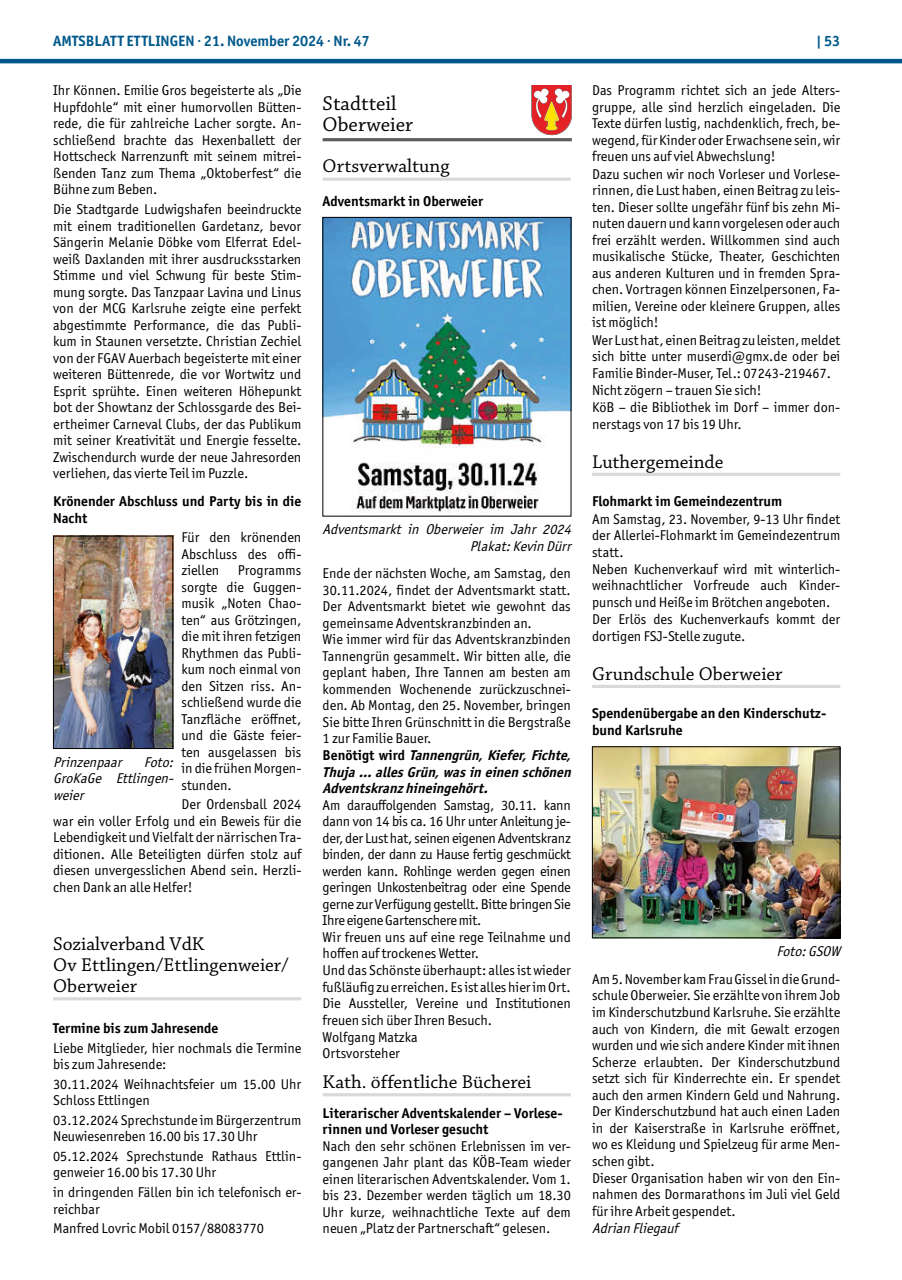
<style>
.page{position:relative;width:902px;height:1280px;background:#fff}
.page>*{position:absolute;margin:0;border:0;box-sizing:border-box;transform-origin:0 0}
.t1{font:21px/21px "Chaparral Pro";color:#000}
.t2{font:19.5px/21px "Chaparral Pro";color:#000}
.t3{font:700 15px "Officina Sans ITC Pro";color:#01598b}
.t4{font:14.25px/16.5px "Officina Sans ITC Pro";color:#000}
.t5{font:14.25px/16.5px "Officina Sans ITC Pro";letter-spacing:-.02em;color:#000}
.t6{font:700 14.25px/16.5px "Officina Sans ITC Pro";color:#000}
.t7{font:italic 14.25px/16.5px "Officina Sans ITC Pro";color:#000;text-align:justify}
.s1{font-weight:700}
.s2{font-weight:700;font-style:italic}
</style>
<div class="page">
<hr style="left:0;top:59px;width:901px;height:4px;background:#01598b">
<hr style="left:53px;top:997px;width:248px;height:3px;background:#d9d9d9">
<img style="left:55px;top:538px;width:116px;height:209px">
<div style="left:53px;top:536px;width:120px;height:213px;border:1px solid #000"></div>
<hr style="left:322px;top:178px;width:248px;height:3px;background:#d9d9d9">
<hr style="left:322px;top:1093px;width:248px;height:3px;background:#d9d9d9">
<hr style="left:322px;top:138px;width:250px;height:3px;background:#5c5c5b">
<svg style="left:531px;top:85px;width:41px;height:51px"></svg>
<img style="left:324px;top:219px;width:245px;height:294px">
<hr style="left:592px;top:473px;width:248px;height:3px;background:#d9d9d9">
<hr style="left:592px;top:685px;width:248px;height:3px;background:#d9d9d9">
<img style="left:594px;top:748px;width:244px;height:188px">
<div style="left:592px;top:746px;width:248px;height:192px;border:1px solid #000"></div>
<p class="t3" style="left:53px;top:31px;width:318px">AMTSBLATT ETTLINGEN · 21. November 2024 · Nr. 47</p>
<p class="t3" style="left:816px;top:31px;width:26px">| 53</p>
<p class="t4" style="left:53px;top:82px;width:250px;text-align:justify">Ihr Können. Emilie Gros begeisterte als „Die Hupfdohle“ mit einer humorvollen Bütten&shy;rede, die für zahlreiche Lacher sorgte. An&shy;schließend brachte das Hexenballett der Hottscheck Narrenzunft mit seinem mitrei&shy;ßenden Tanz zum Thema „Oktoberfest“ die Bühne zum Beben.</p>
<p class="t4" style="left:53px;top:201px;width:250px;text-align:justify">Die Stadtgarde Ludwigshafen beeindruckte mit einem traditionellen Gardetanz, bevor Sängerin Melanie Döbke vom Elferrat Edel&shy;weiß Daxlanden mit ihrer ausdrucksstarken Stimme und viel Schwung für beste Stim&shy;mung sorgte. Das Tanzpaar Lavina und Linus von der MCG Karlsruhe zeigte eine perfekt abgestimmte Performance, die das Publi&shy;kum in Staunen versetzte. Christian Zechiel von der FGAV Auerbach begeisterte mit einer weiteren Büttenrede, die vor Wortwitz und Esprit sprühte. Einen weiteren Höhepunkt bot der Showtanz der Schlossgarde des Bei&shy;ertheimer Carneval Clubs, der das Publikum mit seiner Kreativität und Energie fesselte.<br>Zwischendurch wurde der neue Jahresorden verliehen, das vierte Teil im Puzzle.</p>
<p class="t6" style="left:53px;top:493px;width:250px">Krönender Abschluss und Party bis in die<br>Nacht</p>
<p class="t4" style="left:592px;top:82px;width:250px">Das Programm richtet sich an jede Alters&shy;gruppe, alle sind herzlich eingeladen. Die Texte dürfen lustig, nachdenklich, frech, be&shy;wegend, für Kinder oder Erwachsene sein, wir freuen uns auf viel Abwechslung!<br>Dazu suchen wir noch Vorleser und Vorlese&shy;rinnen, die Lust haben, einen Beitrag zu leis&shy;ten. Dieser sollte ungefähr fünf bis zehn Mi&shy;nuten dauern und kann vorgelesen oder auch frei erzählt werden. Willkommen sind auch musikalische Stücke, Theater, Geschichten aus anderen Kulturen und in fremden Spra&shy;chen. Vortragen können Einzelpersonen, Fa&shy;milien, Vereine oder kleinere Gruppen, alles ist möglich!<br>Wer Lust hat, einen Beitrag zu leisten, meldet sich bitte unter muserdi@gmx.de oder bei Familie Binder-Muser, Tel.: 07243-219467.<br>Nicht zögern – trauen Sie sich!<br>KöB – die Bibliothek im Dorf – immer don&shy;nerstags von 17 bis 19 Uhr.</p>
<h2 class="t2" style="left:592px;top:452px;width:133px">Luthergemeinde</h2>
<p class="t6" style="left:592px;top:493px;width:191px">Flohmarkt im Gemeindezentrum</p>
<p class="t4" style="left:592px;top:510px;width:250px">Am Samstag, 23. November, 9-13 Uhr findet der Allerlei-Flohmarkt im Gemeindezentrum statt.<br>Neben Kuchenverkauf wird mit winterlich&shy;weihnachtlicher Vorfreude auch Kinder&shy;punsch und Heiße im Brötchen angeboten.<br>Der Erlös des Kuchenverkaufs kommt der dortigen FSJ-Stelle zugute.</p>
<h2 class="t2" style="left:592px;top:664px;width:192px">Grundschule Oberweier</h2>
<p class="t6" style="left:592px;top:705px;width:236px">Spendenübergabe an den Kinderschutz&shy;bund Karlsruhe</p>
<h1 class="t1" style="left:322px;top:93px;width:92px">Stadtteil<br>Oberweier</h1>
<h2 class="t2" style="left:322px;top:157px;width:128px">Ortsverwaltung</h2>
<p class="t6" style="left:322px;top:193px;width:162px">Adventsmarkt in Oberweier</p>
<p class="t7" style="left:322px;top:521px;width:253px;text-align:right">Adventsmarkt in Oberweier im Jahr 2024<br>Plakat:Kevin Dürr</p>
<p class="t4" style="left:322px;top:565px;width:254px">Ende der nächsten Woche, am Samstag, den 30.11.2024, findet der Adventsmarkt statt.<br>Der Adventsmarkt bietet wie gewohnt das gemeinsame Adventskranzbinden an.<br>Wie immer wird für das Adventskranzbinden Tannengrün gesammelt. Wir bitten alle, die geplant haben, Ihre Tannen am besten am kommenden Wochenende zurückzuschnei&shy;den. Ab Montag, den 25. November, bringen Sie bitte Ihren Grünschnitt in die Bergstraße 1 zur Familie Bauer.<br><span class="s1">B e n ö t i g t w i r d</span> <span class="s2">Tannengrün,Kiefer,Fichte, Thuja… allesGrün,wasin einen schönen Adventskranzhineingehört.</span></p>
<p class="t5" style="left:322px;top:797px;width:250px">Am darauffolgenden Samstag, 30.11. kann dann von 14 bis ca. 16 Uhr unter Anleitung je&shy;der, der Lust hat, seinen eigenen Adventskranz binden, der dann zu Hause fertig geschmückt werden kann. Rohlinge werden gegen einen geringen Unkostenbeitrag oder eine Spende gerne zur Verfügung gestellt. Bitte bringen Sie Ihre eigene Gartenschere mit.<br>Wir freuen uns auf eine rege Teilnahme und hoffen auf trockenes Wetter.<br>Und das Schönste überhaupt: alles ist wieder fußläufig zu erreichen. Es ist alles hier im Ort.<br>Die Aussteller, Vereine und Institutionen freuen sich über Ihren Besuch.<br>Wolfgang Matzka<br>Ortsvorsteher</p>
<h2 class="t2" style="left:322px;top:1072px;width:210px">Kath. öffentliche Bücherei</h2>
<p class="t6" style="left:322px;top:1104px;width:241px">Literarischer Adventskalender – Vorlese&shy;rinnen und Vorleser gesucht</p>
<p class="t4" style="left:322px;top:1137px;width:250px;text-align:justify">Nach den sehr schönen Erlebnissen im ver&shy;gangenen Jahr plant das KÖB-Team wieder einen literarischen Adventskalender. Vom 1. bis 23. Dezember werden täglich um 18.30<br>Uhr kurze, weihnachtliche Texte auf dem neuen „Platz der Partnerschaft“ gelesen.</p>
<p class="t4" style="left:181px;top:529px;width:121px;text-align:justify">Für den krönenden Abschluss des offi&shy;ziellen</p>
<p class="t4" style="left:181px;top:562px;width:121px;text-align:justify;text-indent:56px">Programms sorgte die Guggen&shy;musik „Noten Chao&shy;ten“ aus Grötzingen, die mit ihren fetzigen Rhythmen das Publi&shy;kum noch einmal von den Sitzen riss. An&shy;schließend wurde die Tanzfläche eröffnet, und die Gäste feier&shy;ten ausgelassen bis in die frühen Morgen&shy;stunden.</p>
<p class="t4" style="left:53px;top:796px;width:250px;text-align:justify;text-indent:128px">Der Ordensball 2024 war ein voller Erfolg und ein Beweis für die Lebendigkeit und Vielfalt der närrischen Tra&shy;ditionen. Alle Beteiligten dürfen stolz auf diesen unvergesslichen Abend sein. Herzli&shy;chen Dank an alle Helfer!</p>
<p class="t7" style="left:53px;top:754px;width:74px">Prinzenpaar</p>
<p class="t7" style="left:53px;top:754px;width:125px;text-indent:90px">Foto:<br>GroKaGe Ettlingen&shy;weier</p>
<h2 class="t2" style="left:53px;top:934px;width:237px">Sozialverband VdK<br>Ov Ettlingen/Ettlingenweier/<br>Oberweier</h2>
<p class="t6" style="left:53px;top:1020px;width:167px">Termine bis zum Jahresende</p>
<p class="t4" style="left:53px;top:1039px;width:250px">Liebe Mitglieder, hier nochmals die Termine bis zum Jahresende:</p>
<p class="t4" style="left:53px;top:1075px;width:250px">30.11.2024 Weihnachtsfeier um 15.00 Uhr<br>Schloss Ettlingen</p>
<p class="t4" style="left:53px;top:1112px;width:250px">03.12.2024 Sprechstunde im Bürgerzentrum<br>Neuwiesenreben 16.00 bis 17.30 Uhr</p>
<p class="t4" style="left:53px;top:1148px;width:250px">05.12.2024 Sprechstunde Rathaus Ettlin&shy;genweier 16.00 bis 17.30 Uhr</p>
<p class="t4" style="left:53px;top:1184px;width:250px">in dringenden Fällen bin ich telefonisch er&shy;reichbar</p>
<p class="t4" style="left:53px;top:1220px;width:212px">Manfred Lovric Mobil 0157/88083770</p>
<p class="t7" style="left:776px;top:943px;width:69px">Foto:GSOW</p>
<p class="t4" style="left:592px;top:971px;width:250px">Am 5. November kam Frau Gissel in die Grund&shy;schule Oberweier. Sie erzählte von ihrem Job im Kinderschutzbund Karlsruhe. Sie erzählte auch von Kindern, die mit Gewalt erzogen wurden und wie sich andere Kinder mit ihnen Scherze erlaubten. Der Kinderschutzbund setzt sich für Kinderrechte ein. Er spendet auch den armen Kindern Geld und Nahrung.<br>Der Kinderschutzbund hat auch einen Laden in der Kaiserstraße in Karlsruhe eröffnet, wo es Kleidung und Spielzeug für arme Men&shy;schen gibt.<br>Dieser Organisation haben wir von den Ein&shy;nahmen des Dormarathons im Juli viel Geld für ihre Arbeit gespendet.</p>
<p class="t7" style="left:592px;top:1220px;width:87px">Adrian Fliegauf</p>
</div>
